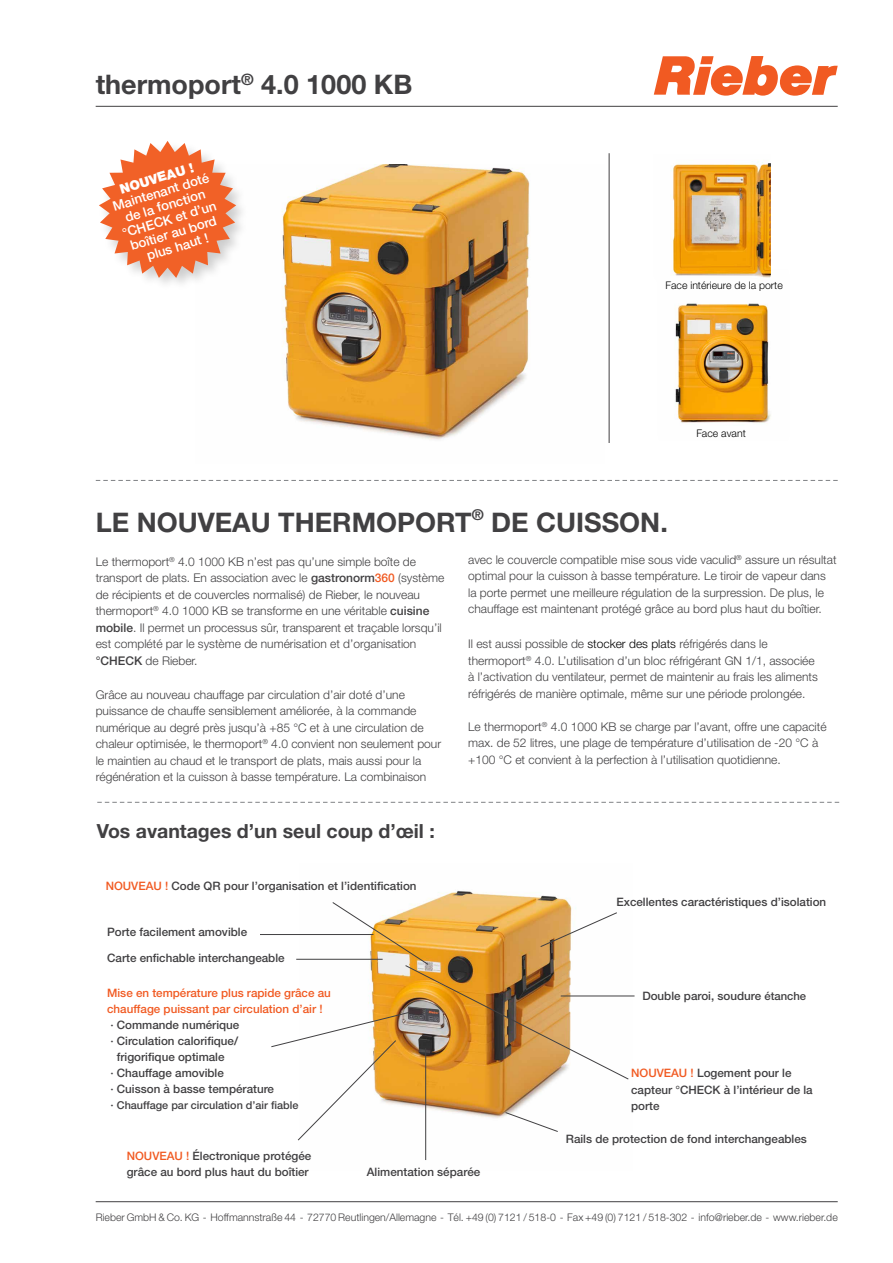
<style>
.page{position:relative;width:893px;height:1263px;background:#fff}
.page>*{position:absolute;margin:0;border:0;box-sizing:border-box;transform-origin:0 0}
.t1{font:700 27px "Helvetica Neue";color:#414042}
.t2{font:700 19.5px "Helvetica Neue";color:#414042}
.t3{font:500 13.2px/14.2px "Helvetica Neue";color:#fff;text-align:center}
.t4{font:900 13.2px "Helvetica Neue";color:#fff}
.t5{font:300 12px/16.5px "Helvetica Neue";color:#414042}
.t6{font:500 11.55px/16.5px "Helvetica Neue";color:#414042}
.t7{font:500 11.55px/16px "Helvetica Neue";color:#f15a22}
.t8{font:500 10.8px "Helvetica Neue";color:#414042}
.t9{font:300 10.5px "Helvetica Neue";color:#414042}
.t10{font:300 10.5px "Helvetica Neue";color:#000}
.s1{font-weight:500}
.s2{font-weight:500;color:#f15a22}
.s3{color:#000}
.s4{color:#f15a22}
.s5{font-size:11.55px}
.s6{font-size:11.25px}
</style>
<div class="page">
<svg style="left:654px;top:56px;width:184px;height:40px"></svg>
<hr style="left:96px;top:1201px;width:742px;height:1px;background:#414042">
<img style="left:426px;top:891px;width:206px;height:269px">
<img style="left:675px;top:303px;width:96px;height:120px">
<img style="left:670px;top:160px;width:101px;height:118px">
<hr style="left:96px;top:106px;width:742px;height:1px;background:#414042">
<svg style="left:96px;top:480px;width:742px;height:1px"></svg>
<img style="left:282px;top:164px;width:248px;height:276px">
<hr style="left:260px;top:934px;width:113px;height:1px;background:#414042">
<hr style="left:561px;top:995px;width:73px;height:1px;background:#414042">
<img style="left:271px;top:901px;width:358px;height:240px">
<svg style="left:97px;top:802px;width:742px;height:1px"></svg>
<div style="left:97px;top:139px;width:153px;height:153px;background:#000;opacity:.2"></div>
<svg style="left:99px;top:141px;width:137px;height:137px"></svg>
<hr style="left:425px;top:1048px;width:1px;height:112px;background:#414042">
<hr style="left:609px;top:153px;width:1px;height:290px;background:#414042">
<h1 class="t1" style="left:96px;top:68px;width:318px">thermoport<sup>®</sup> 4.0 1000 KB</h1>
<p class="t4" style="left:118px;top:182px;width:78px;rotate:-17deg">NOUVEAU !</p>
<p class="t3" style="left:111px;top:199px;width:101px;rotate:-17deg">Maintenant doté de la fonction °CHECK et d’un boîtier au bord plus haut !</p>
<p class="t10" style="left:665px;top:279px;width:119px">Face intérieure de la porte</p>
<p class="t10" style="left:696px;top:427px;width:51px">Face avant</p>
<h1 class="t1" style="left:96px;top:505px;width:574px">LE NOUVEAU THERMOPORT<sup>®</sup> DE CUISSON.</h1>
<p class="t5" style="left:96px;top:553px;width:350px">Le thermoport<sup>®</sup> 4.0 1000 KB n’est pas qu’une simple boîte de transport de plats. En association avec le <span class="s1">gastronorm</span><span class="s2">360</span> (système de récipients et de couvercles normalisé) de Rieber, le nouveau thermoport<sup>®</sup> 4.0 1000 KB se transforme en une véritable <span class="s1">cuisine mobile</span>. Il permet un processus sûr, transparent et traçable lorsqu’il est complété par le système de numérisation et d’organisation <span class="s1">°CHECK</span> de Rieber.</p>
<p class="t5" style="left:96px;top:686px;width:347px">Grâce au nouveau chauffage par circulation d’air doté d’une puissance de chauffe sensiblement améliorée, à la commande numérique au degré près jusqu’à +85 °C et à une circulation de chaleur optimisée, le thermoport<sup>®</sup> 4.0 convient non seulement pour le maintien au chaud et le transport de plats, mais aussi pour la régénération et la cuisson à basse température. La combinaison</p>
<p class="t5" style="left:468px;top:551px;width:370px">avec le couvercle compatible mise sous vide vaculid<sup>®</sup> assure un résultat optimal pour la cuisson à basse température. Le tiroir de vapeur dans la porte permet une meilleure régulation de la surpression. De plus, le chauffage est maintenant protégé grâce au bord plus haut du boîtier.</p>
<p class="t5" style="left:468px;top:635px;width:351px">Il est aussi possible de <span class="s3">stocker des plats</span> réfrigérés dans le thermoport<sup>®</sup> 4.0. L’utilisation d’un bloc réfrigérant GN 1/1, associée à l’activation du ventilateur, permet de maintenir au frais les aliments réfrigérés de manière optimale, même sur une période prolongée.</p>
<p class="t5" style="left:468px;top:718px;width:360px">Le thermoport<sup>®</sup> 4.0 1000 KB se charge par l’avant, offre une capacité max. de 52 litres, une plage de température d’utilisation de -20 °C à +100 °C et convient à la perfection à l’utilisation quotidienne.</p>
<h2 class="t2" style="left:97px;top:819px;width:340px">Vos avantages d’un seul coup d’œil :</h2>
<p class="t6" style="left:106px;top:878px;width:312px"><span class="s4">NOUVEAU !</span> Code QR pour l’organisation et l’identification</p>
<p class="t6" style="left:107px;top:923px;width:141px">Porte facilement amovible</p>
<p class="t6" style="left:107px;top:949px;width:179px">Carte enfichable interchangeable</p>
<p class="t7" style="left:107px;top:985px;width:225px">Mise en température plus rapide grâce au chauffage puissant par circulation d’air !</p>
<p class="t6" style="left:110px;top:1017px;width:130px">· Commande numérique</p>
<p class="t6" style="left:110px;top:1033px;width:129px">· Circulation calorifique/</p>
<p class="t6" style="left:117px;top:1049px;width:109px">frigorifique optimale</p>
<p class="t6" style="left:110px;top:1065px;width:115px">· Chauffage amovible</p>
<p class="t6" style="left:110px;top:1081px;width:165px">· Cuisson à basse température</p>
<p class="t8" style="left:110px;top:1099px;width:189px"><span class="s5">·</span> Chauffage par circulation d’air fiable</p>
<p class="t6" style="left:127px;top:1147px;width:186px"><span class="s4">NOUVEAU !</span> Électronique protégée grâce au bord plus haut du boîtier</p>
<p class="t6" style="left:367px;top:1164px;width:115px">Alimentation séparée</p>
<p class="t6" style="left:616px;top:894px;width:211px">Excellentes caractéristiques d’isolation</p>
<p class="t6" style="left:642px;top:987px;width:165px">Double paroi, soudure <span class="s6">étanche</span></p>
<p class="t6" style="left:631px;top:1065px;width:183px"><span class="s4">NOUVEAU !</span> Logement pour le capteur °CHECK à l’intérieur de la porte</p>
<p class="t6" style="left:566px;top:1131px;width:242px">Rails de protection de fond interchangeables</p>
<p class="t9" style="left:96px;top:1211px;width:744px">Rieber GmbH &amp; Co. KG - Hoffmannstraße 44 - 72770 Reutlingen/Allemagne - Tél. +49 (0) 7121 / 518-0 - Fax +49 (0) 7121 / 518-302 - info@rieber.de - www.rieber.de</p>
</div>
